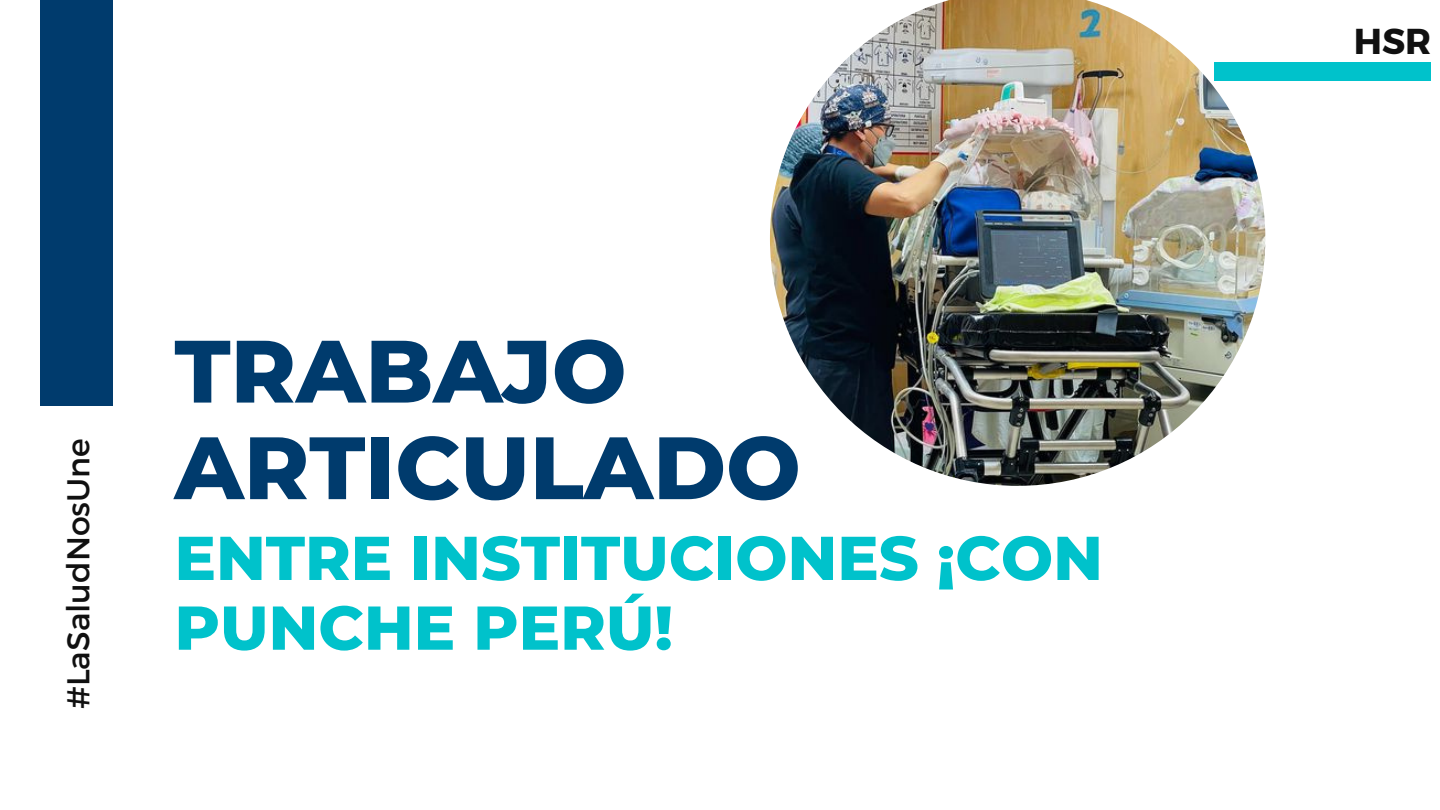
<style>
.page{position:relative;width:1440px;height:810px;background:#fff}
.page>*{position:absolute;margin:0;border:0;box-sizing:border-box;transform-origin:0 0}
.t1{font:800 88.3px/96.6px "Montserrat";color:#003b6d}
.t2{font:800 61.8px/69.8px "Montserrat";color:#00c2cb}
.t3{font:700 36px "Montserrat";color:#101010}
.t4{font:31.6px "Montserrat";color:#101010}
</style>
<div class="page">
<div style="left:41px;top:0;width:72px;height:405px;background:#003b6d"></div>
<div style="left:1214px;top:62px;width:217px;height:19px;background:#00c2cb"></div>
<img style="left:770px;top:0;width:495px;height:486px">
<p class="t4" style="left:58px;top:709px;width:272px;rotate:-90deg">#LaSaludNosUne</p>
<h1 class="t1" style="left:175px;top:323px;width:628px">TRABAJO<br>ARTICULADO</h1>
<p class="t2" style="left:175px;top:523px;width:930px">ENTRE INSTITUCIONES ¡CON<br>PUNCHE PERÚ!</p>
<p class="t3" style="left:1354px;top:18px;width:79px">HSR</p>
</div>
